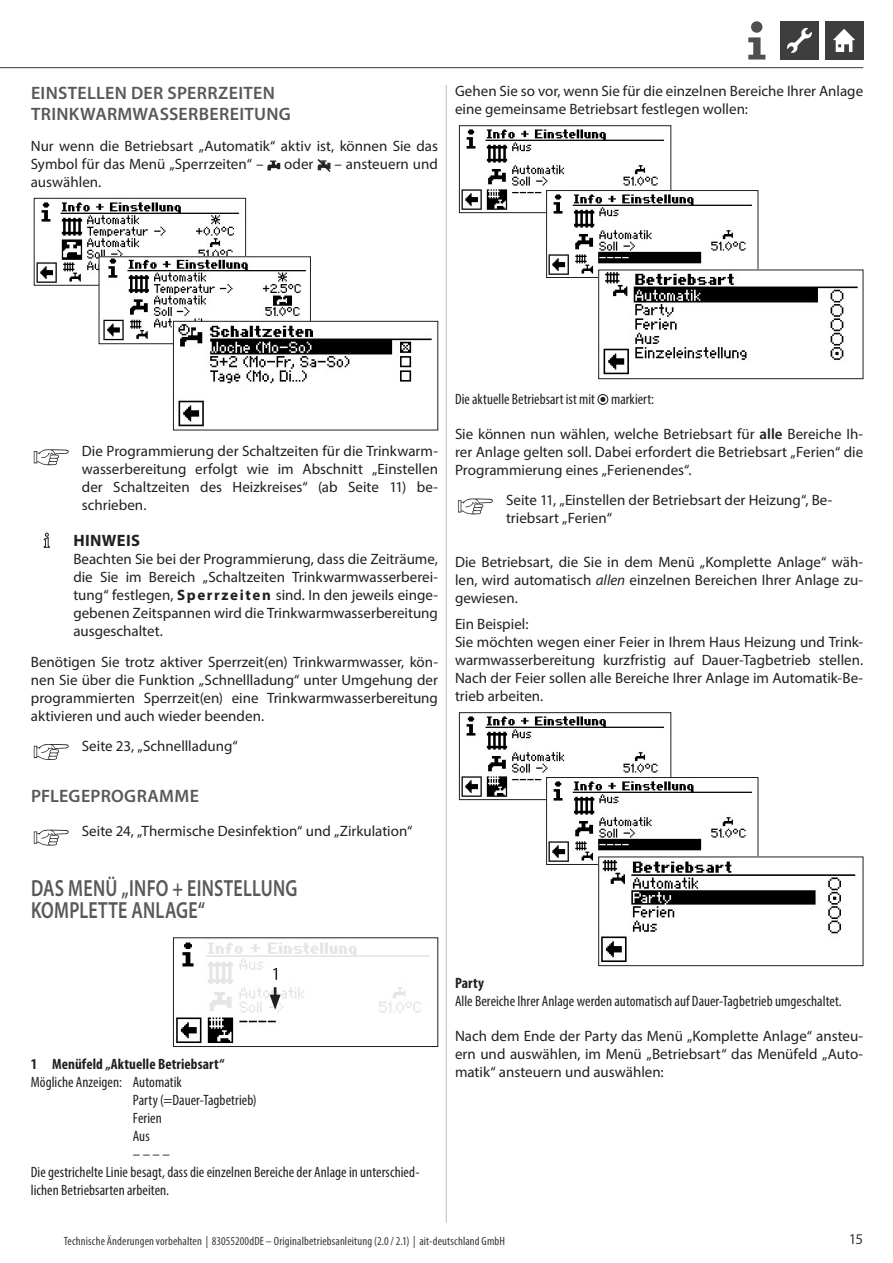
<style>
.page{position:relative;width:893px;height:1263px;background:#fff}
.page>*{position:absolute;margin:0;border:0;box-sizing:border-box;transform-origin:0 0}
.t1{font:600 23.4px/21.6px "Myriad Pro";letter-spacing:.015em;color:#57585a;scale:.77 1}
.t2{font:600 18px/21.6px "Myriad Pro";letter-spacing:.015em;color:#57585a}
.t3{font:700 16.5px "Myriad Pro";letter-spacing:.025em;color:#231f20}
.t4{font:15px/18px "Myriad Pro";color:#231f20;text-align:justify}
.t5{font:condensed 15px/18px "Myriad Pro";letter-spacing:.005em;color:#231f20}
.t6{font:700 condensed 15px "Myriad Pro";letter-spacing:.005em;color:#231f20}
.t7{font:15px "Myriad Pro";color:#34393a}
.t8{font:condensed 12px "Myriad Pro";letter-spacing:.01em;color:#34393a}
.s1{font-weight:700}
.s2{font-weight:600}
.s3{font-style:italic}
</style>
<div class="page">
<div style="left:751px;top:21px;width:11px;height:12px;background:#4f4f4f;border-radius:50%"></div>
<svg style="left:748px;top:37px;width:17px;height:23px"></svg>
<div style="left:780px;top:21px;width:39px;height:39px;background:#3e3e3f"></div>
<svg style="left:787px;top:28px;width:25px;height:25px"></svg>
<div style="left:825px;top:21px;width:38px;height:39px;background:#3e3e3f"></div>
<svg style="left:833px;top:29px;width:22px;height:23px"></svg>
<hr style="left:0;top:67px;width:863px;height:1px;background:#34393a">
<hr style="left:446px;top:85px;width:1px;height:1137px;background:#bcbdc0">
<img style="left:461px;top:129px;width:204px;height:81px">
<div style="left:459px;top:125px;width:212px;height:88px;border:1px solid #231f20"></div>
<img style="left:548px;top:192px;width:208px;height:83px">
<div style="left:546px;top:190px;width:212px;height:88px;border:1px solid #231f20"></div>
<img style="left:600px;top:272px;width:258px;height:103px">
<div style="left:598px;top:270px;width:265px;height:109px;border:1px solid #231f20"></div>
<svg style="left:597px;top:394px;width:11px;height:11px"></svg>
<svg style="left:458px;top:498px;width:35px;height:16px"></svg>
<img style="left:461px;top:716px;width:204px;height:81px">
<div style="left:459px;top:712px;width:212px;height:88px;border:1px solid #231f20"></div>
<img style="left:548px;top:779px;width:208px;height:83px">
<div style="left:546px;top:777px;width:212px;height:88px;border:1px solid #231f20"></div>
<img style="left:600px;top:859px;width:256px;height:103px">
<div style="left:598px;top:857px;width:265px;height:109px;border:1px solid #231f20"></div>
<svg style="left:267px;top:161px;width:13px;height:9px"></svg>
<svg style="left:317px;top:159px;width:14px;height:13px"></svg>
<img style="left:36px;top:202px;width:208px;height:81px">
<div style="left:34px;top:198px;width:212px;height:87px;border:1px solid #231f20"></div>
<img style="left:101px;top:259px;width:208px;height:82px">
<div style="left:99px;top:257px;width:212px;height:87px;border:1px solid #231f20"></div>
<img style="left:175px;top:323px;width:257px;height:104px">
<div style="left:173px;top:321px;width:265px;height:109px;border:1px solid #231f20"></div>
<svg style="left:34px;top:449px;width:35px;height:16px"></svg>
<svg style="left:43px;top:532px;width:7px;height:16px"></svg>
<svg style="left:34px;top:744px;width:35px;height:16px"></svg>
<svg style="left:34px;top:830px;width:35px;height:15px"></svg>
<img style="left:176px;top:942px;width:100px;height:101px">
<div style="left:173px;top:938px;width:265px;height:109px;border:1px solid #231f20"></div>
<svg style="left:203px;top:942px;width:226px;height:72px"></svg>
<svg style="left:270px;top:987px;width:11px;height:23px"></svg>
<svg style="left:273px;top:968px;width:4px;height:12px"></svg>
<p class="t2" style="left:31px;top:81px;width:261px">EINSTELLEN DER SPERRZEITEN<br>TRINKWARMWASSERBEREITUNG</p>
<p class="t4" style="left:31px;top:137px;width:409px">Nur wenn die Betriebsart „Automatik“ aktiv ist, können Sie das<br>Symbol für das Menü „Sperrzeiten“ –</p>
<p class="t4" style="left:284px;top:155px;width:31px">oder</p>
<p class="t4" style="left:334px;top:155px;width:105px">– ansteuern und</p>
<p class="t4" style="left:31px;top:173px;width:72px">auswählen.</p>
<p class="t4" style="left:455px;top:82px;width:410px">Gehen Sie so vor, wenn Sie für die einzelnen Bereiche Ihrer Anlage eine gemeinsame Betriebsart festlegen wollen:</p>
<p class="t4" style="left:82px;top:442px;width:358px">Die Programmierung der Schaltzeiten für die Trinkwarm&shy;wasserbereitung erfolgt wie im Abschnitt „Einstellen der Schaltzeiten des Heizkreises“ (ab Seite 11) be&shy;schrieben.</p>
<p class="t3" style="left:73px;top:529px;width:68px">HINWEIS</p>
<p class="t4" style="left:73px;top:550px;width:366px">Beachten Sie bei der Programmierung, dass die Zeiträume, die Sie im Bereich „Schaltzeiten Trinkwarmwasserberei&shy;tung“ festlegen, <span class="s1">Sperrzeiten</span> sind. In den jeweils einge&shy;gebenen Zeitspannen wird die Trinkwarmwasserbereitung ausgeschaltet.</p>
<p class="t4" style="left:31px;top:652px;width:409px">Benötigen Sie trotz aktiver Sperrzeit(en) Trinkwarmwasser, kön&shy;nen Sie über die Funktion „Schnellladung“ unter Umgehung der programmierten Sperrzeit(en) eine Trinkwarmwasserbereitung aktivieren und auch wieder beenden.</p>
<p class="t4" style="left:82px;top:736px;width:157px">Seite 23, „Schnellladung“</p>
<p class="t2" style="left:31px;top:785px;width:170px">PFLEGEPROGRAMME</p>
<p class="t4" style="left:82px;top:822px;width:332px">Seite 24, „Thermische Desinfektion“ und „Zirkulation“</p>
<h1 class="t1" style="left:31px;top:877px;width:348px">DAS MENÜ „INFO + EINSTELLUNG<br>KOMPLETTE ANLAGE“</h1>
<p class="t5" style="left:455px;top:390px;width:201px">Die aktuelle Betriebsart ist mit markiert:</p>
<p class="t4" style="left:455px;top:425px;width:410px">Sie können nun wählen, welche Betriebsart für <span class="s2">alle</span> Bereiche Ih&shy;rer Anlage gelten soll. Dabei erfordert die Betriebsart „Ferien“ die Programmierung eines „Ferienendes“.</p>
<p class="t4" style="left:506px;top:491px;width:328px">Seite 11, „Einstellen der Betriebsart der Heizung“, Be&shy;triebsart „Ferien“</p>
<p class="t4" style="left:455px;top:552px;width:410px">Die Betriebsart, die Sie in dem Menü „Komplette Anlage“ wäh&shy;len, wird automatisch <span class="s3">allen</span> einzelnen Bereichen Ihrer Anlage zu&shy;gewiesen.</p>
<p class="t4" style="left:455px;top:615px;width:410px;text-align:left">Ein Beispiel:<br>Sie möchten wegen einer Feier in Ihrem Haus Heizung und Trink&shy;warmwasserbereitung kurzfristig auf Dauer-Tagbetrieb stellen.<br>Nach der Feier sollen alle Bereiche Ihrer Anlage im Automatik-Be&shy;trieb arbeiten.</p>
<p class="t6" style="left:31px;top:1054px;width:195px">1 Menüfeld „Aktuelle Betriebsart“</p>
<p class="t5" style="left:133px;top:1073px;width:125px;text-indent:-102px">Mögliche Anzeigen: Automatik<br>Party (=Dauer-Tagbetrieb)<br>Ferien<br>Aus</p>
<p class="t5" style="left:31px;top:1145px;width:390px;text-indent:102px">– – – –<br>Die gestrichelte Linie besagt, dass die einzelnen Bereiche der Anlage in unterschied&shy;lichen Betriebsarten arbeiten.</p>
<p class="t6" style="left:455px;top:974px;width:30px">Party</p>
<p class="t5" style="left:455px;top:992px;width:388px">Alle Bereiche Ihrer Anlage werden automatisch auf Dauer-Tagbetrieb umgeschaltet.</p>
<p class="t4" style="left:455px;top:1027px;width:410px">Nach dem Ende der Party das Menü „Komplette Anlage“ ansteu&shy;ern und auswählen, im Menü „Betriebsart“ das Menüfeld „Auto&shy;matik“ ansteuern und auswählen:</p>
<p class="t8" style="left:64px;top:1233px;width:443px">Technische Änderungen vorbehalten | 83055200dDE – Originalbetriebsanleitung (2.0 / 2.1) | ait-deutschland GmbH</p>
<p class="t7" style="left:849px;top:1229px;width:16px">15</p>
</div>
